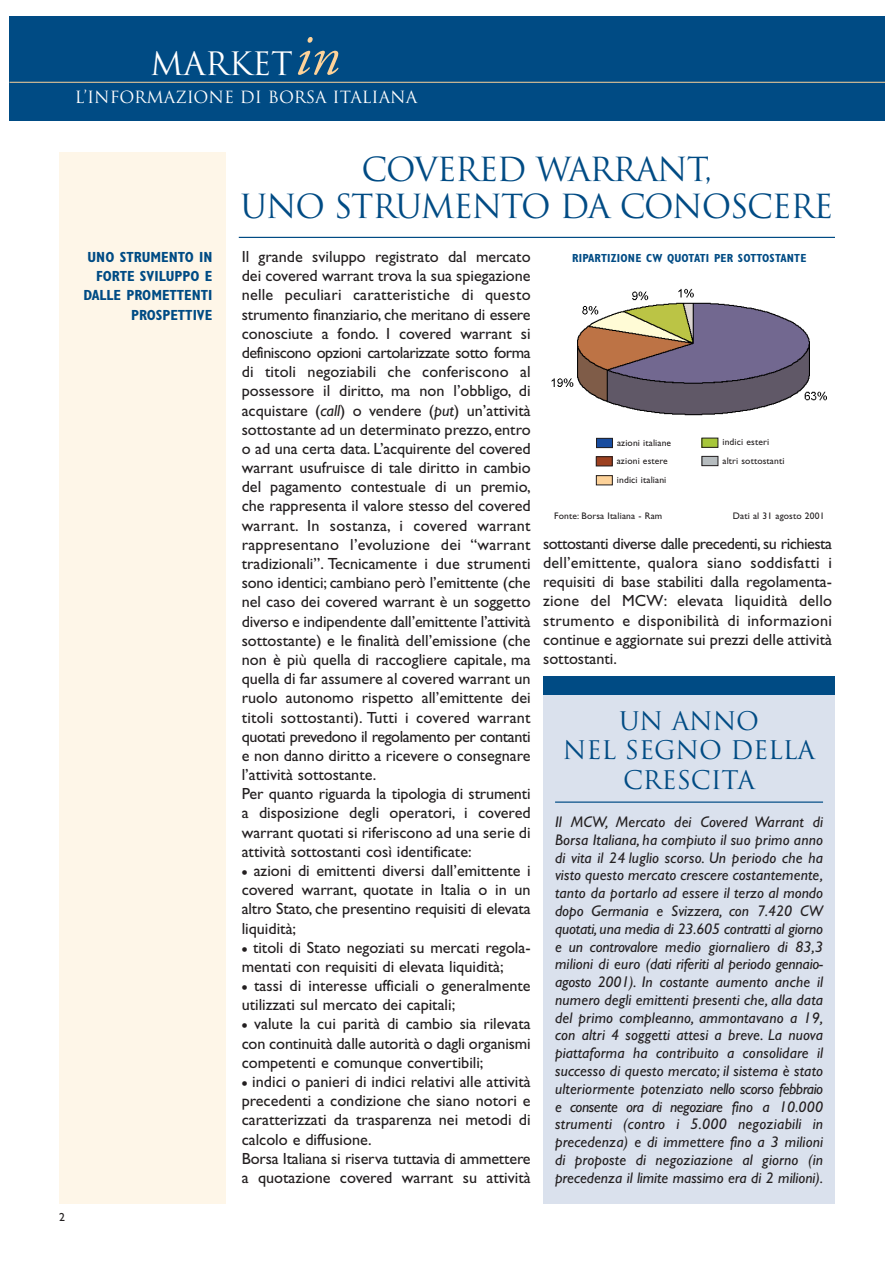
<style>
.page{position:relative;width:893px;height:1263px;background:#fff}
.page>*{position:absolute;margin:0;border:0;box-sizing:border-box;transform-origin:0 0}
.t1{font:32.4px/36.8px "Trajan";letter-spacing:-.04em;color:#004b84;text-align:center}
.t2{font:31.5px "Trajan";letter-spacing:-.005em;color:#fff}
.t3{font:25.05px/29.4px "Trajan";letter-spacing:-.005em;color:#004b84;text-align:center}
.t4{font:16.35px "Trajan";color:#fff}
.t5{font:16.2px/19.2px "Gill Sans";color:#231f20}
.t6{font:italic 15.45px/17.9px "Gill Sans";color:#231f20;text-align:justify}
.t7{font:700 condensed 14.7px/19.2px "Gill Sans";color:#004b84;text-align:right}
.t8{font:700 condensed 11.7px "Gill Sans";letter-spacing:.015em;color:#004b84}
.t9{font:11.7px "Gill Sans";color:#231f20}
.t10{font:9.6px/18.6px "Gill Sans";letter-spacing:.015em;color:#231f20}
.s1{font-family:"Adobe Garamond";font-style:italic;font-size:57.45px;color:#fdd299}
.s2{font-style:italic}
.s3{font-weight:700}
</style>
<div class="page">
<div style="left:9px;top:16px;width:876px;height:105px;background:#004b84"></div>
<hr style="left:9px;top:82px;width:876px;height:1px;background:#fdd299">
<hr style="left:239px;top:237px;width:596px;height:1px;background:#004b84">
<div style="left:59px;top:153px;width:167px;height:1051px;background:#fef6e8"></div>
<div style="left:543px;top:681px;width:292px;height:523px;background:#dae1ed"></div>
<div style="left:543px;top:677px;width:292px;height:18px;background:#004b84"></div>
<hr style="left:555px;top:802px;width:268px;height:1px;background:#004b84">
<img style="left:551px;top:288px;width:276px;height:128px">
<div style="left:596px;top:438px;width:16px;height:10px;background:#184c9f"></div>
<div style="left:596px;top:438px;width:17px;height:10px;border:1px solid #231f20"></div>
<div style="left:596px;top:457px;width:16px;height:9px;background:#9c4020"></div>
<div style="left:596px;top:456px;width:16px;height:10px;border:1px solid #231f20"></div>
<div style="left:596px;top:476px;width:16px;height:9px;background:#fdd299"></div>
<div style="left:596px;top:475px;width:16px;height:10px;border:1px solid #231f20"></div>
<div style="left:702px;top:438px;width:16px;height:9px;background:#a7c73a"></div>
<div style="left:701px;top:438px;width:17px;height:10px;border:1px solid #231f20"></div>
<div style="left:702px;top:456px;width:16px;height:10px;background:#b6bcbf"></div>
<div style="left:701px;top:456px;width:17px;height:10px;border:1px solid #231f20"></div>
<h2 class="t2" style="left:150px;top:46px;width:188px">MARKET<span class="s1">in</span></h2>
<p class="t4" style="left:75px;top:88px;width:344px">L’INFORMAZIONE DI BORSA ITALIANA</p>
<p class="t7" style="left:83px;top:249px;width:131px">UNO STRUMENTO IN<br>FORTE SVILUPPO E<br>DALLE PROMETTENTI<br>PROSPETTIVE</p>
<p class="t9" style="left:59px;top:1213px;width:7px">2</p>
<h1 class="t1" style="left:240px;top:152px;width:594px">COVERED WARRANT,<br>UNO STRUMENTO DA CONOSCERE</h1>
<p class="t5" style="left:242px;top:249px;width:290px">Il grande sviluppo registrato dal mercato dei covered warrant trova la sua spiegazione nelle peculiari caratteristiche di questo strumento finanziario, che meritano di essere conosciute a fondo. I covered warrant si definiscono opzioni cartolarizzate sotto forma di titoli negoziabili che conferiscono al possessore il diritto, ma non l’obbligo, di acquistare (<span class="s2">call</span>) o vendere (<span class="s2">put</span>) un’attività sottostante ad un determinato prezzo, entro o ad una certa data. L’acquirente del covered warrant usufruisce di tale diritto in cambio del pagamento contestuale di un premio, che rappresenta il valore stesso del covered warrant. In sostanza, i covered warrant rappresentano l’evoluzione dei “warrant tradizionali”. Tecnicamente i due strumenti sono identici; cambiano però l’emittente (che nel caso dei covered warrant è un soggetto diverso e indipendente dall’emittente l’attività sottostante) e le finalità dell’emissione (che non è più quella di raccogliere capitale, ma quella di far assumere al covered warrant un ruolo autonomo rispetto all’emittente dei titoli sottostanti). Tutti i covered warrant quotati prevedono il regolamento per contanti e non danno diritto a ricevere o consegnare l’attività sottostante.<br>Per quanto riguarda la tipologia di strumenti a disposizione degli operatori, i covered warrant quotati si riferiscono ad una serie di attività sottostanti così identificate:</p>
<p class="t5" style="left:242px;top:863px;width:290px;text-align:justify"><span class="s3">•</span> azioni di emittenti diversi dall’emittente i covered warrant, quotate in Italia o in un altro Stato, che presentino requisiti di elevata liquidità;</p>
<p class="t5" style="left:242px;top:939px;width:290px"><span class="s3">•</span> titoli di Stato negoziati su mercati regola&shy;mentati con requisiti di elevata liquidità;</p>
<p class="t5" style="left:242px;top:978px;width:290px"><span class="s3">•</span> tassi di interesse ufficiali o generalmente utilizzati sul mercato dei capitali;</p>
<p class="t5" style="left:242px;top:1016px;width:290px;text-align:justify"><span class="s3">•</span> valute la cui parità di cambio sia rilevata con continuità dalle autorità o dagli organismi competenti e comunque convertibili;</p>
<p class="t5" style="left:242px;top:1074px;width:290px"><span class="s3">•</span> indici o panieri di indici relativi alle attività precedenti a condizione che siano notori e caratterizzati da trasparenza nei metodi di calcolo e diffusione.<br>Borsa Italiana si riserva tuttavia di ammettere a quotazione covered warrant su attività</p>
<p class="t8" style="left:572px;top:254px;width:236px">RIPARTIZIONE CW QUOTATI PER SOTTOSTANTE</p>
<p class="t10" style="left:616px;top:434px;width:56px">azioni italiane azioni estere indici italiani</p>
<p class="t10" style="left:722px;top:434px;width:64px">indici esteri altri sottostanti</p>
<p class="t10" style="left:554px;top:508px;width:109px">Fonte: Borsa Italiana - Ram</p>
<p class="t10" style="left:732px;top:508px;width:93px">Dati al 31 agosto 2001</p>
<p class="t5" style="left:543px;top:536px;width:290px;text-align:justify">sottostanti diverse dalle precedenti, su richiesta dell’emittente, qualora siano soddisfatti i requisiti di base stabiliti dalla regolamenta&shy;zione del MCW: elevata liquidità dello strumento e disponibilità di informazioni continue e aggiornate sui prezzi delle attività sottostanti.</p>
<h3 class="t3" style="left:563px;top:707px;width:254px">UN ANNO<br>NEL SEGNO DELLA<br>CRESCITA</h3>
<p class="t6" style="left:555px;top:815px;width:269px">Il MCW, Mercato dei Covered Warrant di Borsa Italiana, ha compiuto il suo primo anno di vita il 24 luglio scorso. Un periodo che ha visto questo mercato crescere costantemente, tanto da portarlo ad essere il terzo al mondo dopo Germania e Svizzera, con 7.420 CW quotati, una media di 23.605 contratti al giorno e un controvalore medio giornaliero di 83,3 milioni di euro (dati riferiti al periodo gennaio&shy;agosto 2001). In costante aumento anche il numero degli emittenti presenti che, alla data del primo compleanno, ammontavano a 19, con altri 4 soggetti attesi a breve. La nuova piattaforma ha contribuito a consolidare il successo di questo mercato; il sistema è stato ulteriormente potenziato nello scorso febbraio e consente ora di negoziare fino a 10.000 strumenti (contro i 5.000 negoziabili in precedenza) e di immettere fino a 3 milioni di proposte di negoziazione al giorno (in precedenza il limite massimo era di 2 milioni).</p>
</div>
